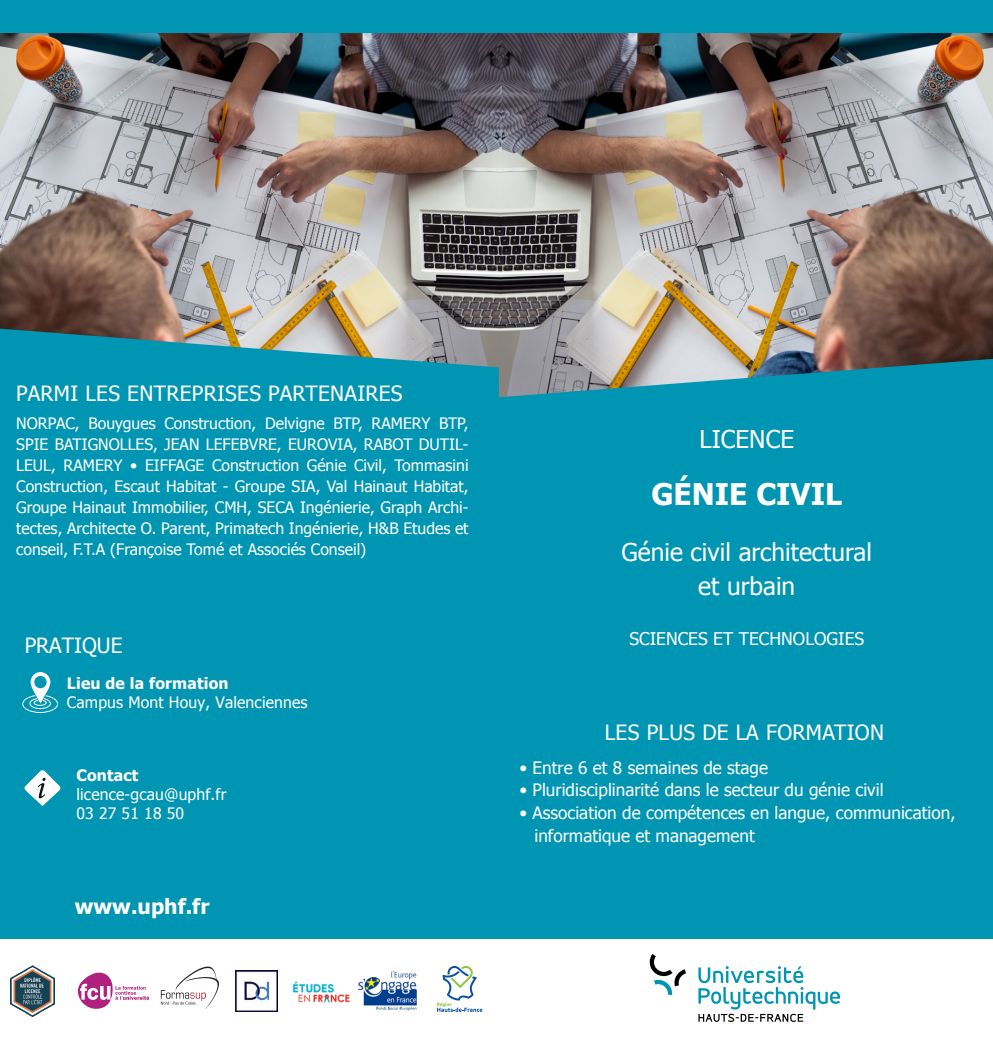
<style>
.page{position:relative;width:993px;height:1042px;background:#fff}
.page>*{position:absolute;margin:0;border:0;box-sizing:border-box;transform-origin:0 0}
.t1{font:700 29.75px "Tahoma";color:#fff}
.t2{font:24.5px/33.2px "Tahoma";color:#fff;text-align:center}
.t3{font:21px "Tahoma";letter-spacing:.015em;color:#fff}
.t4{font:700 21px "Tahoma";color:#fff}
.t5{font:17.5px "Tahoma";color:#fff}
.t6{font:17.15px/22.8px "Tahoma";color:#fff}
.t7{font:15.75px/21px "Tahoma";letter-spacing:.005em;color:#fff;text-align:justify}
.t8{font:700 15.75px "Tahoma";letter-spacing:.01em;color:#fff}
</style>
<div class="page">
<div style="left:0;top:0;width:992px;height:938px;background:#0095b3"></div>
<svg style="left:22px;top:672px;width:36px;height:41px"></svg>
<svg style="left:24px;top:770px;width:37px;height:36px"></svg>
<img style="left:498px;top:33px;width:494px;height:365px">
<img style="left:0;top:33px;width:502px;height:339px">
<img style="left:10px;top:965px;width:45px;height:52px">
<svg style="left:649px;top:954px;width:190px;height:68px"></svg>
<svg style="left:161px;top:966px;width:58px;height:43px"></svg>
<svg style="left:437px;top:966px;width:45px;height:46px"></svg>
<svg style="left:78px;top:972px;width:71px;height:37px"></svg>
<img style="left:236px;top:970px;width:41px;height:42px">
<img style="left:359px;top:970px;width:58px;height:40px">
<img style="left:292px;top:981px;width:58px;height:22px">
<h3 class="t3" style="left:16px;top:380px;width:388px">PARMI LES ENTREPRISES PARTENAIRES</h3>
<p class="t7" style="left:16px;top:412px;width:453px">NORPAC, Bouygues Construction, Delvigne BTP, RAMERY BTP, SPIE BATIGNOLLES, JEAN LEFEBVRE, EUROVIA, RABOT DUTIL-LEUL, RAMERY • EIFFAGE Construction Génie Civil, Tommasini Construction, Escaut Habitat - Groupe SIA, Val Hainaut Habitat, Groupe Hainaut Immobilier, CMH, SECA Ingénierie, Graph Archi&shy;tectes, Architecte O. Parent, Primatech Ingénierie, H&amp;B Etudes et conseil, F.T.A (Françoise Tomé et Associés Conseil)</p>
<h3 class="t3" style="left:25px;top:631px;width:99px">PRATIQUE</h3>
<p class="t8" style="left:67px;top:672px;width:163px">Lieu de la formation</p>
<p class="t7" style="left:67px;top:691px;width:242px">Campus Mont Houy, Valenciennes</p>
<p class="t8" style="left:76px;top:764px;width:64px">Contact</p>
<p class="t7" style="left:76px;top:784px;width:151px;line-height:18.9px">licence-gcau@uphf.fr<br>03 27 51 18 50</p>
<h3 class="t4" style="left:75px;top:891px;width:136px">www.uphf.fr</h3>
<h2 class="t2" style="left:699px;top:421px;width:96px">LICENCE</h2>
<h1 class="t1" style="left:651px;top:473px;width:192px">GÉNIE CIVIL</h1>
<h2 class="t2" style="left:621px;top:535px;width:252px">Génie civil architectural et urbain</h2>
<p class="t5" style="left:629px;top:627px;width:236px">SCIENCES ET TECHNOLOGIES</p>
<h3 class="t3" style="left:604px;top:718px;width:280px">LES PLUS DE LA FORMATION</h3>
<p class="t6" style="left:519px;top:755px;width:250px">• Entre 6 et 8 semaines de stage</p>
<p class="t6" style="left:519px;top:778px;width:366px">• Pluridisciplinarité dans le secteur du génie civil</p>
<p class="t6" style="left:534px;top:800px;width:422px;text-indent:-15px">• Association de compétences en langue, communication, informatique et management</p>
</div>
